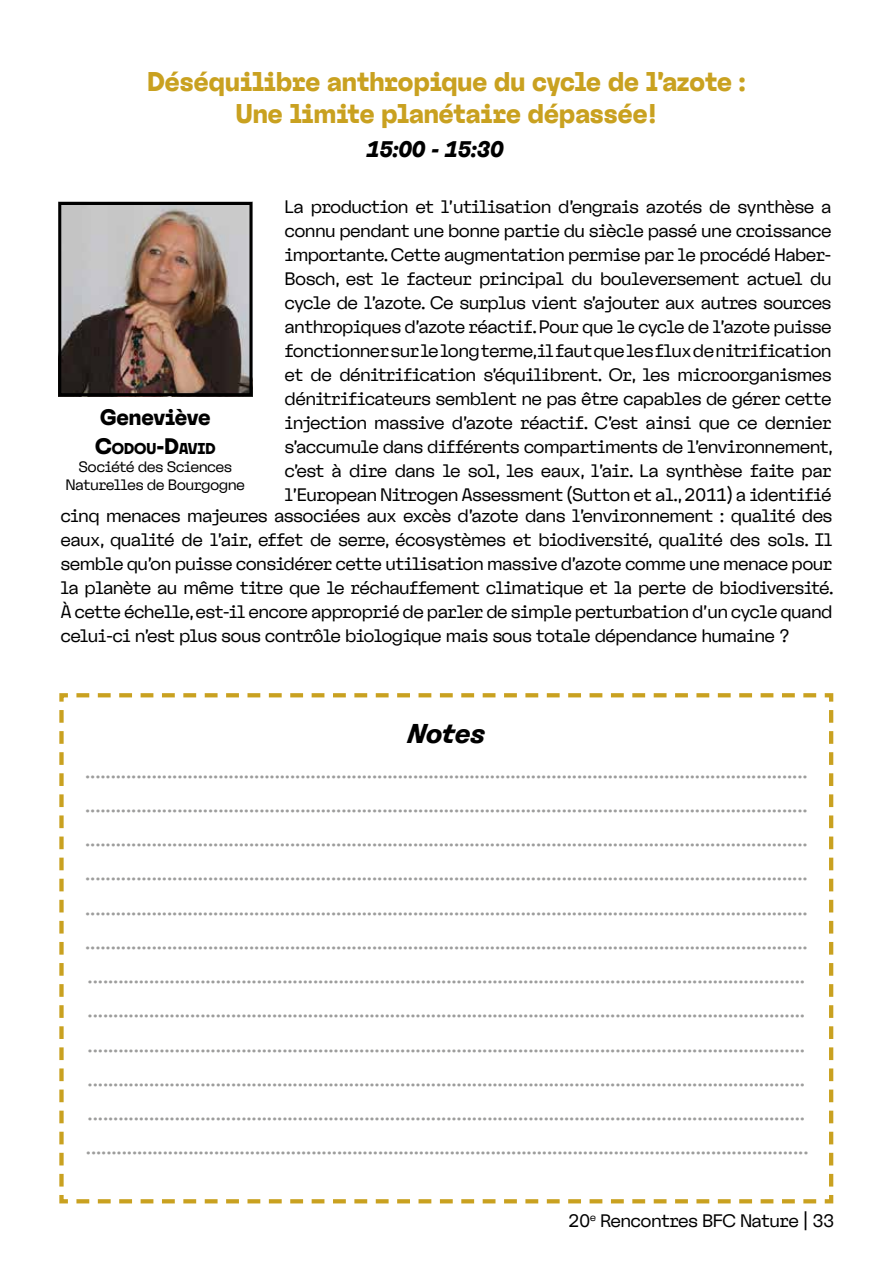
<style>
.page{position:relative;width:893px;height:1263px;background:#fff}
.page>*{position:absolute;margin:0;border:0;box-sizing:border-box;transform-origin:0 0}
.t1{font:27.15px "Nagel VF";letter-spacing:-.005em;color:#000;scale:1.05 1}
.t2{font:27px/32.4px "Nagel VF";color:#c9a120;text-align:center}
.t3{font:22.5px "Nagel VF";letter-spacing:-.01em;color:#000}
.t4{font:700 22.5px "Nagel";letter-spacing:-.015em;color:#000}
.t5{font:19.95px/34.2px "Nagel VF";color:#9d9d9c;scale:1.05 1}
.t6{font:18px/24px "Nagel VF";color:#000;text-align:justify}
.t7{font:700 15.75px "Nagel";color:#000}
.t8{font:15px/18px "Nagel VF";color:#000;text-align:center}
.s1{font-size:22.5px}
</style>
<div class="page">
<img style="left:62px;top:206px;width:186px;height:186px">
<div style="left:58px;top:202px;width:194px;height:194px;border:3px solid #000"></div>
<svg style="left:59px;top:693px;width:775px;height:511px"></svg>
<h2 class="t2" style="left:147px;top:64px;width:599px">Déséquilibre anthropique du cycle de l’azote :<br>Une limite planétaire dépassée!</h2>
<p class="t3" style="left:366px;top:133px;width:139px">15:00 - 15:30</p>
<p class="t6" style="left:285px;top:193px;width:549px">La production et l’utilisation d’engrais azotés de synthèse a connu pendant une bonne partie du siècle passé une croissance importante. Cette augmentation permise par le procédé Haber-Bosch, est le facteur principal du bouleversement actuel du cycle de l’azote. Ce surplus vient s’ajouter aux autres sources anthropiques d’azote réactif. Pour que le cycle de l’azote puisse fonctionner sur le long terme, il faut que les flux de nitrification et de dénitrification s’équilibrent. Or, les microorganismes dénitrificateurs semblent ne pas être capables de gérer cette injection massive d’azote réactif. C’est ainsi que ce dernier s’accumule dans différents compartiments de l’environnement, c’est à dire dans le sol, les eaux, l’air. La synthèse faite par l’European Nitrogen Assessment (Sutton et al., 2011) a identifié</p>
<p class="t4" style="left:100px;top:401px;width:112px">Geneviève</p>
<p class="t7" style="left:95px;top:437px;width:121px"><span class="s1">C</span>ODOU<span class="s1">-D</span>AVID</p>
<p class="t8" style="left:66px;top:457px;width:181px">Société des Sciences<br>Naturelles de Bourgogne</p>
<p class="t6" style="left:61px;top:503px;width:774px">cinq menaces majeures associées aux excès d’azote dans l’environnement : qualité des eaux, qualité de l’air, effet de serre, écosystèmes et biodiversité, qualité des sols. Il semble qu’on puisse considérer cette utilisation massive d’azote comme une menace pour la planète au même titre que le réchauffement climatique et la perte de biodiversité.<br>À cette échelle, est-il encore approprié de parler de simple perturbation d’un cycle quand celui-ci n’est plus sous contrôle biologique mais sous totale dépendance humaine ?</p>
<h1 class="t1" style="left:407px;top:714px;width:76px">Notes</h1>
<p class="t5" style="left:85px;top:752px;width:690px">............................................................................................................................................. ............................................................................................................................................. ............................................................................................................................................. ............................................................................................................................................. ............................................................................................................................................. ............................................................................................................................................. ............................................................................................................................................ ............................................................................................................................................ ............................................................................................................................................ ............................................................................................................................................ ............................................................................................................................................ .............................................................................................................................................</p>
<p class="t6" style="left:569px;top:1207px;width:267px">20<sup>e</sup> Rencontres BFC Nature | 33</p>
</div>
